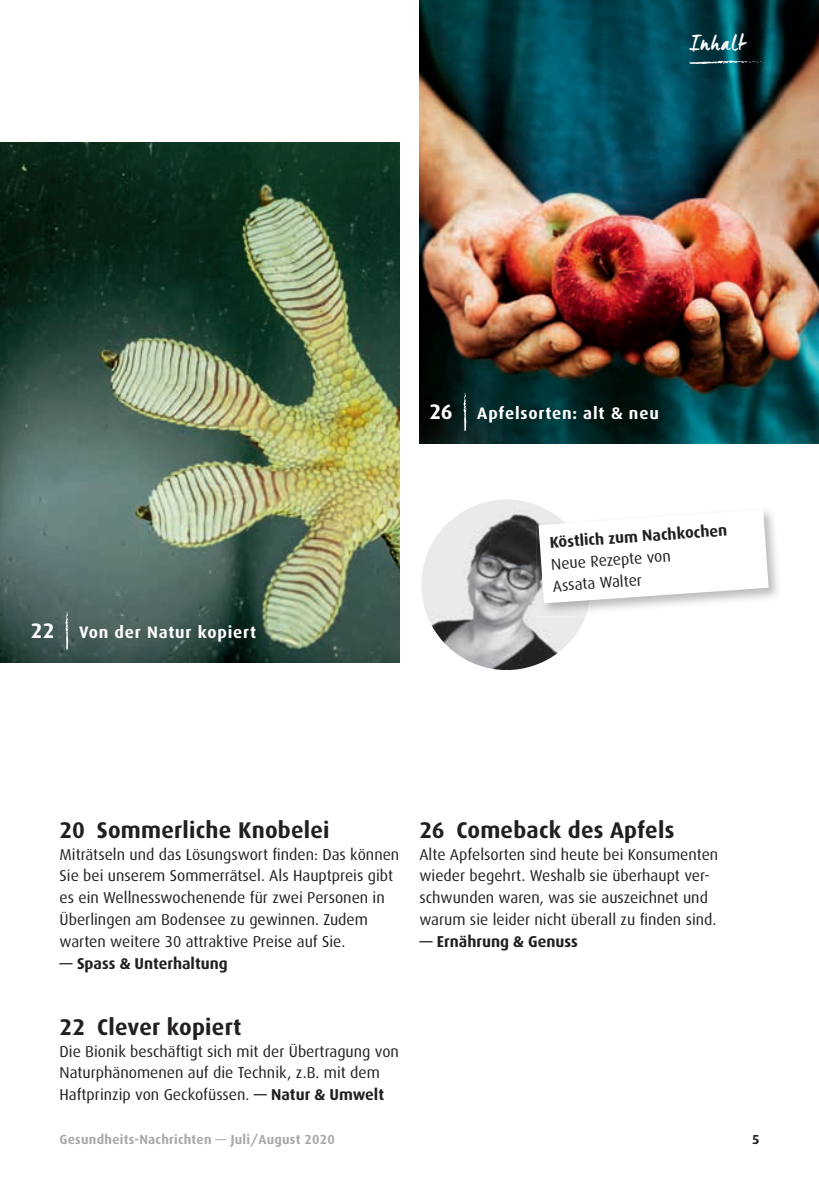
<style>
.page{position:relative;width:819px;height:1191px;background:#fff}
.page>*{position:absolute;margin:0;border:0;box-sizing:border-box;transform-origin:0 0}
.t1{font:700 22.75px "Dax";letter-spacing:.01em;color:#231f20}
.t2{font:22.75px "Manus";letter-spacing:.05em;color:#fff}
.t3{font:700 16.62px "Dax";letter-spacing:.05em;color:#fff}
.t4{font:15.75px/21.9px "Dax";color:#231f20}
.t5{font:700 15.75px "Dax";color:#231f20}
.t6{font:700 13.12px "Dax";letter-spacing:.02em;color:#a8a9ad}
.t7{font:700 13.12px "Dax";color:#231f20}
.s1{font-size:21px}
.s2{font-family:"Frutiger"}
.s3{font-family:"Myriad Pro"}
.s4{font-weight:700}
.s5{font-family:"Myriad Pro";font-weight:700}
</style>
<div class="page">
<img style="left:421px;top:499px;width:164px;height:171px">
<img style="left:419px;top:0;width:400px;height:444px">
<img style="left:0;top:142px;width:399px;height:520px">
<img style="left:596px;top:512px;width:182px;height:98px">
<img style="left:536px;top:507px;width:60px;height:109px">
<svg style="left:538px;top:509px;width:230px;height:94px"></svg>
<svg style="left:688px;top:60px;width:83px;height:4px"></svg>
<svg style="left:463px;top:392px;width:3px;height:39px"></svg>
<svg style="left:65px;top:611px;width:3px;height:39px"></svg>
<h1 class="t2" style="left:689px;top:28px;width:57px">Inhalt</h1>
<p class="t3" style="left:31px;top:622px;width:227px"><span class="s1">22</span> Von der Natur kopiert</p>
<p class="t3" style="left:429px;top:404px;width:231px"><span class="s1">26</span> Apfelsorten: alt <span class="s2">&amp;</span> neu</p>
<p class="t5" style="left:549px;top:533px;width:179px;rotate:-4deg">Köstlich zum Nachkochen</p>
<p class="t4" style="left:550px;top:553px;width:121px;rotate:-4deg">Neue Rezepte von<br>Assata Walter</p>
<h1 class="t1" style="left:60px;top:817px;width:271px">20 Sommerliche Knobelei</h1>
<p class="t4" style="left:60px;top:843px;width:341px">Miträtseln und das Lösungswort finden: Das können Sie bei unserem Sommerrätsel. Als Hauptpreis gibt es ein Wellnesswochenende für zwei Personen in Überlingen am Bodensee zu gewinnen. Zudem warten weitere 30 attraktive Preise auf Sie.</p>
<p class="t5" style="left:60px;top:954px;width:170px">— Spass <span class="s3">&amp;</span> Unterhaltung</p>
<h1 class="t1" style="left:60px;top:1014px;width:183px">22 Clever kopiert</h1>
<p class="t4" style="left:60px;top:1040px;width:341px">Die Bionik beschäftigt sich mit der Übertragung von<br>Naturphänomenen auf die Technik, z.B. mit dem<br>Haftprinzip von Geckofüssen. <span class="s4">— Natur</span> <span class="s5">&amp;</span> <span class="s4">Umwelt</span></p>
<p class="t6" style="left:60px;top:1132px;width:277px">Gesundheits-Nachrichten — Juli/August 2020</p>
<h1 class="t1" style="left:419px;top:817px;width:256px">26 Comeback des Apfels</h1>
<p class="t4" style="left:419px;top:843px;width:300px">Alte Apfelsorten sind heute bei Konsumenten wieder begehrt. Weshalb sie überhaupt ver&shy;schwunden waren, was sie auszeichnet und warum sie leider nicht überall zu finden sind.</p>
<p class="t5" style="left:419px;top:932px;width:160px">— Ernährung <span class="s3">&amp;</span> Genuss</p>
<p class="t7" style="left:752px;top:1132px;width:9px">5</p>
</div>
